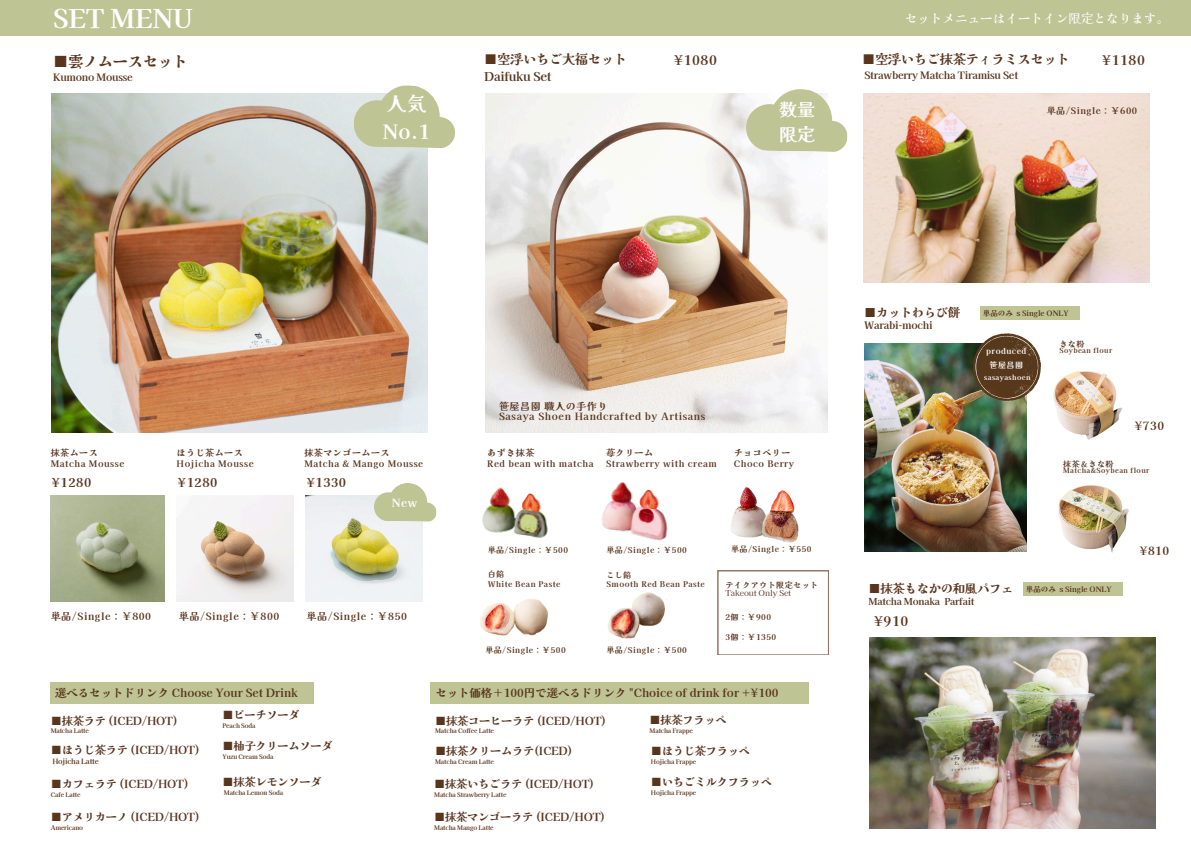
<style>
.page{position:relative;width:1191px;height:843px;background:#fff}
.page>*{position:absolute;margin:0;border:0;box-sizing:border-box;transform-origin:0 0}
.t1{font:700 26px "Kaisei Tokumin";color:#fff}
.t2{font:700 19.7px/27px "Kaisei Tokumin";color:#fff}
.t3{font:700 17.7px/24.7px "Kaisei Tokumin";color:#fff}
.t4{font:700 15.2px "Kaisei Tokumin";letter-spacing:-.02em;color:#5a351e}
.t5{font:700 13.4px "Kaisei Tokumin";letter-spacing:.04em;color:#5a351e}
.t6{font:700 13.2px "Kaisei Tokumin";letter-spacing:-.02em;color:#5a351e}
.t7{font:12.6px "Kaisei Tokumin";color:#fff}
.t8{font:700 12.4px "Kaisei Tokumin";letter-spacing:.04em;color:#5a351e}
.t9{font:700 12.3px "Kaisei Tokumin";letter-spacing:-.025em;color:#5a351e}
.t10{font:700 12.2px "Kaisei Tokumin";letter-spacing:-.02em;color:#5a351e}
.t11{font:700 11.5px "Kaisei Tokumin";letter-spacing:.04em;color:#5a351e}
.t12{font:700 11.4px "Kaisei Tokumin";color:#5a351e}
.t13{font:700 11.2px "Kaisei Tokumin";letter-spacing:-.025em;color:#5a351e}
.t14{font:700 11.2px "Kaisei Tokumin";color:#fff}
.t15{font:700 10.2px "Kaisei Tokumin";letter-spacing:-.02em;color:#5a351e}
.t16{font:700 10px "Kaisei Tokumin";letter-spacing:.06em;color:#5a351e}
.t17{font:700 9.6px "Kaisei Tokumin";letter-spacing:-.02em;color:#5a351e}
.t18{font:700 9px "Kaisei Tokumin";letter-spacing:.06em;color:#5a351e}
.t19{font:700 8px "Kaisei Tokumin";letter-spacing:.06em;color:#5a351e}
.t20{font:8px "Kaisei Tokumin";letter-spacing:-.01em;color:#5a351e}
.t21{font:700 8px "Kaisei Tokumin";letter-spacing:.06em;color:#fff}
.t22{font:700 7.9px "Kaisei Tokumin";letter-spacing:.06em;color:#5a351e}
.t23{font:700 7.5px "Kaisei Tokumin";color:#5a351e}
.t24{font:700 7.2px "Kaisei Tokumin";letter-spacing:-.02em;color:#5a351e}
.t25{font:700 7px "Kaisei Tokumin";letter-spacing:.06em;color:#5a351e}
.t26{font:700 7px "Kaisei Tokumin";letter-spacing:.06em;color:#fff}
.t27{font:700 6.2px "Kaisei Tokumin";letter-spacing:-.02em;color:#5a351e}
</style>
<div class="page">
<div style="left:0;top:0;width:1190px;height:35px;background:#bfc495"></div>
<img style="left:51px;top:94px;width:377px;height:338px">
<img style="left:485px;top:94px;width:342px;height:338px">
<img style="left:482px;top:487px;width:65px;height:33px">
<img style="left:601px;top:482px;width:66px;height:40px">
<img style="left:731px;top:487px;width:68px;height:56px">
<img style="left:863px;top:94px;width:286px;height:188px">
<img style="left:602px;top:522px;width:66px;height:117px">
<img style="left:480px;top:520px;width:68px;height:116px">
<img style="left:177px;top:496px;width:116px;height:105px">
<img style="left:51px;top:496px;width:114px;height:105px">
<svg style="left:717px;top:570px;width:111px;height:84px"></svg>
<img style="left:1040px;top:360px;width:82px;height:80px">
<img style="left:864px;top:344px;width:161px;height:207px">
<img style="left:992px;top:446px;width:137px;height:107px">
<svg style="left:353px;top:85px;width:102px;height:63px"></svg>
<svg style="left:745px;top:89px;width:103px;height:63px"></svg>
<img style="left:869px;top:637px;width:285px;height:191px">
<div style="left:51px;top:682px;width:263px;height:21px;background:#bfc495"></div>
<div style="left:431px;top:682px;width:377px;height:21px;background:#bfc495"></div>
<img style="left:306px;top:496px;width:116px;height:105px">
<svg style="left:972px;top:333px;width:68px;height:67px"></svg>
<svg style="left:374px;top:483px;width:63px;height:38px"></svg>
<div style="left:979px;top:306px;width:100px;height:14px;background:#bfc495"></div>
<div style="left:1022px;top:582px;width:100px;height:13px;background:#bfc495"></div>
<p class="t1" style="left:53px;top:-2px;width:141px">SET MENU</p>
<p class="t4" style="left:53px;top:49px;width:136px">■雲ノムースセット</p>
<h6 class="t15" style="left:53px;top:69px;width:81px">Kumono Mousse</h6>
<p class="t6" style="left:484px;top:49px;width:144px">■空浮いちご大福セット</p>
<p class="t10" style="left:484px;top:67px;width:69px">Daifuku Set</p>
<h4 class="t5" style="left:673px;top:49px;width:45px">¥1080</h4>
<p class="t2" style="left:383px;top:89px;width:49px">人気<br>No.1</p>
<p class="t3" style="left:779px;top:96px;width:37px">数量限定</p>
<p class="t7" style="left:904px;top:9px;width:266px">セットメニューはイートイン限定となります。</p>
<p class="t6" style="left:862px;top:49px;width:209px">■空浮いちご抹茶ティラミスセット</p>
<p class="t15" style="left:864px;top:67px;width:155px">Strawberry Matcha Tiramisu Set</p>
<p class="t5" style="left:1101px;top:49px;width:45px">¥1180</p>
<p class="t18" style="left:1046px;top:103px;width:92px">単品/Single：￥600</p>
<p class="t10" style="left:864px;top:302px;width:98px">■カットわらび餅</p>
<p class="t15" style="left:864px;top:317px;width:70px">Warabi-mochi</p>
<p class="t23" style="left:982px;top:307px;width:87px">単品のみｓSingle ONLY</p>
<p class="t21" style="left:986px;top:344px;width:42px">produced</p>
<p class="t21" style="left:989px;top:359px;width:35px">笹屋昌園</p>
<p class="t26" style="left:984px;top:372px;width:48px">sasayashoen</p>
<p class="t19" style="left:1059px;top:337px;width:26px">きな粉</p>
<p class="t25" style="left:1059px;top:345px;width:54px">Soybean flour</p>
<p class="t16" style="left:499px;top:398px;width:110px">笹屋昌園職人の手作り</p>
<p class="t16" style="left:499px;top:408px;width:208px">Sasaya Shoen Handcrafted by Artisans</p>
<h4 class="t11" style="left:1134px;top:416px;width:31px">¥730</h4>
<p class="t18" style="left:51px;top:445px;width:49px">抹茶ムース</p>
<p class="t18" style="left:51px;top:456px;width:75px">Matcha Mousse</p>
<h6 class="t18" style="left:176px;top:445px;width:68px">ほうじ茶ムース</h6>
<p class="t18" style="left:176px;top:456px;width:78px">Hojicha Mousse</p>
<p class="t18" style="left:304px;top:445px;width:87px">抹茶マンゴームース</p>
<p class="t18" style="left:304px;top:456px;width:120px">Matcha &amp; Mango Mousse</p>
<p class="t18" style="left:487px;top:445px;width:49px">あずき抹茶</p>
<p class="t18" style="left:487px;top:456px;width:108px">Red bean with matcha</p>
<p class="t18" style="left:606px;top:445px;width:49px">苺クリーム</p>
<p class="t18" style="left:606px;top:456px;width:112px">Strawberry with cream</p>
<p class="t18" style="left:733px;top:445px;width:58px">チョコベリー</p>
<p class="t18" style="left:733px;top:456px;width:62px">Choco Berry</p>
<p class="t19" style="left:1063px;top:457px;width:52px">抹茶＆きな粉</p>
<p class="t25" style="left:1063px;top:465px;width:88px">Matcha&amp;Soybean flour</p>
<p class="t8" style="left:51px;top:472px;width:41px">¥1280</p>
<p class="t8" style="left:177px;top:472px;width:41px">¥1280</p>
<p class="t8" style="left:306px;top:472px;width:41px">¥1330</p>
<p class="t14" style="left:391px;top:494px;width:27px">New</p>
<h4 class="t16" style="left:51px;top:608px;width:102px">単品/Single：￥800</h4>
<p class="t16" style="left:179px;top:608px;width:102px">単品/Single：￥800</p>
<p class="t16" style="left:306px;top:608px;width:102px">単品/Single：￥850</p>
<h6 class="t19" style="left:487px;top:543px;width:82px">単品/Single：￥500</h6>
<p class="t19" style="left:606px;top:543px;width:82px">単品/Single：￥500</p>
<h4 class="t22" style="left:487px;top:567px;width:18px">白餡</h4>
<p class="t22" style="left:487px;top:577px;width:74px">White Bean Paste</p>
<h2 class="t22" style="left:606px;top:568px;width:26px">こし餡</h2>
<p class="t22" style="left:606px;top:578px;width:100px">Smooth Red Bean Paste</p>
<h3 class="t19" style="left:731px;top:542px;width:82px">単品/Single：￥550</h3>
<p class="t19" style="left:725px;top:578px;width:94px">テイクアウト限定セット</p>
<p class="t20" style="left:725px;top:586px;width:67px">Takeout Only Set</p>
<p class="t19" style="left:725px;top:610px;width:47px">2個：￥900</p>
<p class="t19" style="left:725px;top:630px;width:52px">3個：￥1350</p>
<h6 class="t9" style="left:868px;top:578px;width:146px">■抹茶もなかの和風パフェ</h6>
<p class="t17" style="left:868px;top:594px;width:107px">Matcha Monaka Parfait</p>
<h6 class="t5" style="left:873px;top:610px;width:36px">¥910</h6>
<h6 class="t23" style="left:1025px;top:583px;width:87px">単品のみｓSingle ONLY</h6>
<p class="t11" style="left:1139px;top:541px;width:31px">¥810</p>
<p class="t19" style="left:485px;top:643px;width:82px">単品/Single：￥500</p>
<p class="t19" style="left:606px;top:643px;width:82px">単品/Single：￥500</p>
<p class="t12" style="left:55px;top:683px;width:244px">選べるセットドリンク Choose Your Set Drink</p>
<p class="t13" style="left:51px;top:711px;width:128px">■抹茶ラテ (ICED/HOT)</p>
<p class="t27" style="left:51px;top:726px;width:40px">Matcha Latte</p>
<p class="t13" style="left:51px;top:740px;width:151px">■ほうじ茶ラテ (ICED/HOT)</p>
<p class="t24" style="left:52px;top:755px;width:48px">Hojicha Latte</p>
<p class="t13" style="left:51px;top:774px;width:139px">■カフェラテ (ICED/HOT)</p>
<p class="t27" style="left:51px;top:789px;width:31px">Cafe Latte</p>
<p class="t13" style="left:51px;top:807px;width:150px">■アメリカーノ (ICED/HOT)</p>
<p class="t27" style="left:51px;top:822px;width:34px">Americano</p>
<p class="t13" style="left:222px;top:706px;width:79px">■ピーチソーダ</p>
<h4 class="t27" style="left:222px;top:720px;width:35px">Peach Soda</h4>
<p class="t13" style="left:222px;top:737px;width:112px">■柚子クリームソーダ</p>
<p class="t27" style="left:222px;top:751px;width:53px">Yuzu Cream Soda</p>
<h6 class="t13" style="left:222px;top:772px;width:101px">■抹茶レモンソーダ</h6>
<h6 class="t27" style="left:224px;top:787px;width:61px">Matcha Lemon Soda</h6>
<p class="t12" style="left:435px;top:683px;width:345px">セット価格＋100円で選べるドリンク "Choice of drink for +¥100</p>
<p class="t13" style="left:435px;top:711px;width:172px">■抹茶コーヒーラテ (ICED/HOT)</p>
<p class="t27" style="left:435px;top:726px;width:60px">Matcha Coffee Latte</p>
<p class="t13" style="left:649px;top:711px;width:79px">■抹茶フラッペ</p>
<p class="t27" style="left:649px;top:725px;width:45px">Matcha Frappe</p>
<p class="t13" style="left:651px;top:742px;width:101px">■ほうじ茶フラッペ</p>
<p class="t27" style="left:651px;top:756px;width:47px">Hojicha Frappe</p>
<p class="t13" style="left:435px;top:742px;width:139px">■抹茶クリームラテ(ICED)</p>
<p class="t27" style="left:435px;top:756px;width:60px">Matcha Cream Latte</p>
<p class="t13" style="left:434px;top:774px;width:161px">■抹茶いちごラテ (ICED/HOT)</p>
<p class="t27" style="left:434px;top:789px;width:74px">Matcha Strawberry Latte</p>
<p class="t13" style="left:434px;top:807px;width:172px">■抹茶マンゴーラテ (ICED/HOT)</p>
<p class="t27" style="left:434px;top:822px;width:61px">Matcha Mango Latte</p>
<p class="t13" style="left:651px;top:772px;width:123px">■いちごミルクフラッペ</p>
<h6 class="t27" style="left:651px;top:787px;width:47px">Hojicha Frappe</h6>
</div>
